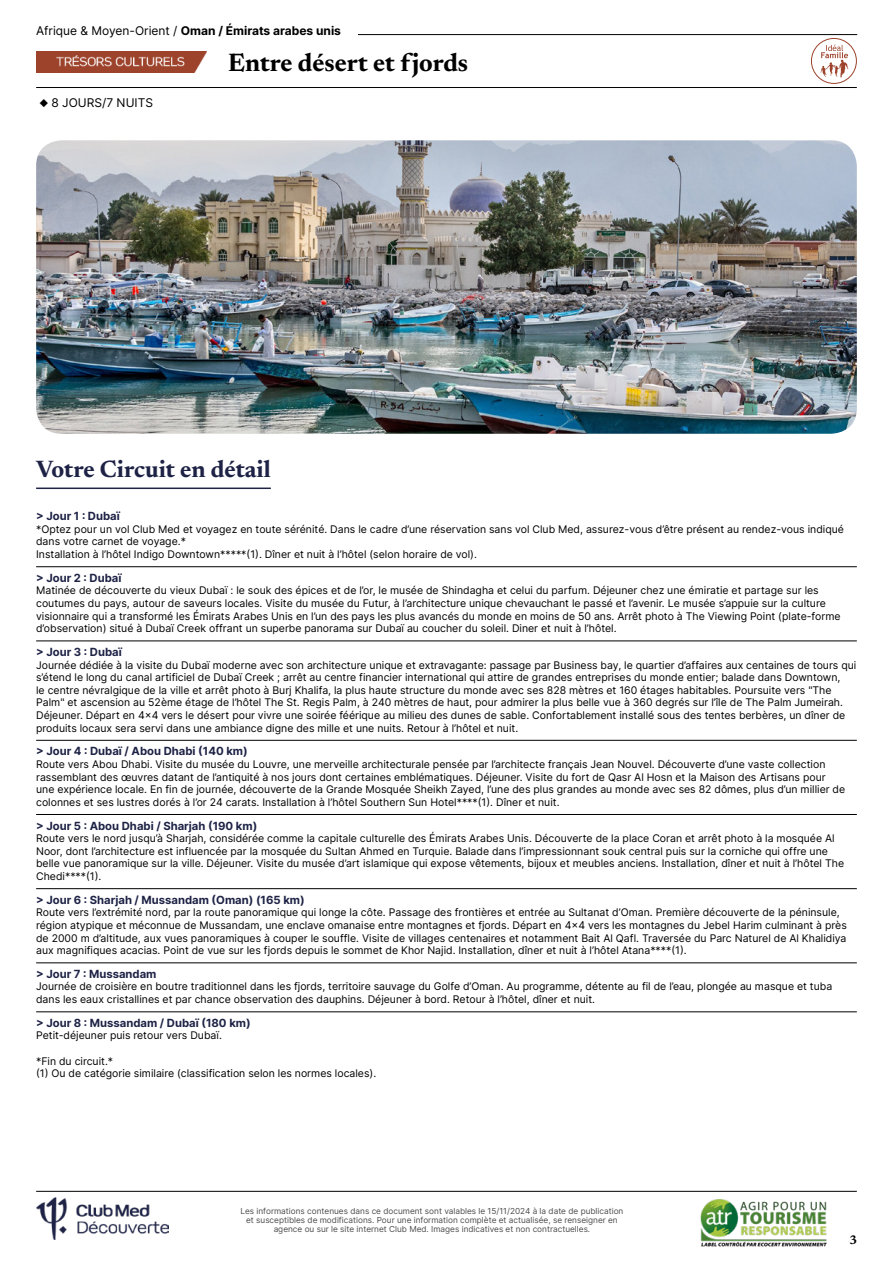
<style>
.page{position:relative;width:893px;height:1263px;background:#fff}
.page>*{position:absolute;margin:0;border:0;box-sizing:border-box;transform-origin:0 0}
.t1{font:700 25.5px "Newsreader 24 pt";color:#000}
.t2{font:700 24px "Newsreader 24 pt";color:#1e2346}
.t3{font:700 12.6px "Newsreader 24 pt";color:#000}
.t4{font:700 12px "Inter";color:#000}
.t5{font:12px "Inter";color:#000}
.t6{font:700 11.25px "Inter";color:#1e2346}
.t7{font:10.5px/12.6px "Inter";color:#000}
.t8{font:8.25px/9px "Inter";color:#4d4d4d;text-align:center}
.s1{font-weight:400}
</style>
<div class="page">
<hr style="left:64px;top:34px;width:793px;height:1px;background:#000">
<img style="left:36px;top:51px;width:171px;height:21px">
<hr style="left:36px;top:87px;width:821px;height:1px;background:#000">
<div style="left:36px;top:26px;width:322px;height:17px;background:#fff"></div>
<hr style="left:36px;top:1191px;width:821px;height:1px;background:#000">
<div style="left:811px;top:38px;width:46px;height:46px;border:1px solid #9d432c;border-radius:50%"></div>
<svg style="left:821px;top:45px;width:27px;height:33px"></svg>
<img style="left:36px;top:1197px;width:132px;height:42px">
<img style="left:700px;top:1199px;width:127px;height:48px">
<img style="left:36px;top:140px;width:821px;height:294px">
<hr style="left:36px;top:487px;width:235px;height:2px;background:#1e2346">
<hr style="left:36px;top:566px;width:821px;height:1px;background:#000">
<hr style="left:36px;top:641px;width:821px;height:1px;background:#000">
<hr style="left:36px;top:740px;width:821px;height:1px;background:#000">
<hr style="left:36px;top:814px;width:821px;height:1px;background:#000">
<hr style="left:36px;top:888px;width:821px;height:1px;background:#000">
<hr style="left:36px;top:962px;width:821px;height:1px;background:#000">
<hr style="left:36px;top:1011px;width:821px;height:1px;background:#000">
<p class="t4" style="left:36px;top:22px;width:306px"><span class="s1">Afrique &amp; Moyen-Orient /</span> Oman / Émirats arabes unis</p>
<h1 class="t1" style="left:228px;top:44px;width:242px">Entre désert et fjords</h1>
<p class="t5" style="left:40px;top:93px;width:115px">◆ 8 JOURS/7 NUITS</p>
<h2 class="t2" style="left:36px;top:452px;width:236px">Votre Circuit en détail</h2>
<p class="t6" style="left:36px;top:508px;width:85px">&gt; Jour 1 : Dubaï</p>
<p class="t7" style="left:36px;top:522px;width:809px">*Optez pour un vol Club Med et voyagez en toute sérénité. Dans le cadre d’une réservation sans vol Club Med, assurez-vous d’être présent au rendez-vous indiqué dans votre carnet de voyage.*<br>Installation à l’hôtel Indigo Downtown*****(1). Dîner et nuit à l’hôtel (selon horaire de vol).</p>
<p class="t6" style="left:36px;top:569px;width:87px">&gt; Jour 2 : Dubaï</p>
<p class="t7" style="left:36px;top:584px;width:806px">Matinée de découverte du vieux Dubaï : le souk des épices et de l’or, le musée de Shindagha et celui du parfum. Déjeuner chez une émiratie et partage sur les coutumes du pays, autour de saveurs locales. Visite du musée du Futur, à l’architecture unique chevauchant le passé et l’avenir. Le musée s’appuie sur la culture visionnaire qui a transformé les Émirats Arabes Unis en l’un des pays les plus avancés du monde en moins de 50 ans. Arrêt photo à The Viewing Point (plate-forme d’observation) situé à Dubaï Creek offrant un superbe panorama sur Dubaï au coucher du soleil. Diner et nuit à l’hôtel.</p>
<p class="t6" style="left:36px;top:644px;width:87px">&gt; Jour 3 : Dubaï</p>
<p class="t7" style="left:36px;top:658px;width:822px">Journée dédiée à la visite du Dubaï moderne avec son architecture unique et extravagante: passage par Business bay, le quartier d’affaires aux centaines de tours qui s’étend le long du canal artificiel de Dubaï Creek ; arrêt au centre financier international qui attire de grandes entreprises du monde entier; balade dans Downtown,<br>le centre névralgique de la ville et arrêt photo à Burj Khalifa, la plus haute structure du monde avec ses 828 mètres et 160 étages habitables. Poursuite vers "The Palm" et ascension au 52ème étage de l’hôtel The St. Regis Palm, à 240 mètres de haut, pour admirer la plus belle vue à 360 degrés sur l’île de The Palm Jumeirah.<br>Déjeuner. Départ en 4x4 vers le désert pour vivre une soirée féérique au milieu des dunes de sable. Confortablement installé sous des tentes berbères, un dîner de produits locaux sera servi dans une ambiance digne des mille et une nuits. Retour à l’hôtel et nuit.</p>
<p class="t6" style="left:36px;top:743px;width:213px">&gt; Jour 4 : Dubaï / Abou Dhabi (140 km)</p>
<p class="t7" style="left:36px;top:757px;width:811px">Route vers Abou Dhabi. Visite du musée du Louvre, une merveille architecturale pensée par l’architecte français Jean Nouvel. Découverte d’une vaste collection rassemblant des œuvres datant de l’antiquité à nos jours dont certaines emblématiques. Déjeuner. Visite du fort de Qasr Al Hosn et la Maison des Artisans pour une expérience locale. En fin de journée, découverte de la Grande Mosquée Sheikh Zayed, l’une des plus grandes au monde avec ses 82 dômes, plus d’un millier de colonnes et ses lustres dorés à l’or 24 carats. Installation à l’hôtel Southern Sun Hotel****(1). Dîner et nuit.</p>
<p class="t6" style="left:36px;top:817px;width:223px">&gt; Jour 5 : Abou Dhabi / Sharjah (190 km)</p>
<p class="t7" style="left:36px;top:832px;width:809px">Route vers le nord jusqu’à Sharjah, considérée comme la capitale culturelle des Émirats Arabes Unis. Découverte de la place Coran et arrêt photo à la mosquée Al Noor, dont l’architecture est influencée par la mosquée du Sultan Ahmed en Turquie. Balade dans l’impressionnant souk central puis sur la corniche qui offre une belle vue panoramique sur la ville. Déjeuner. Visite du musée d’art islamique qui expose vêtements, bijoux et meubles anciens. Installation, dîner et nuit à l’hôtel The Chedi****(1).</p>
<p class="t6" style="left:36px;top:891px;width:270px">&gt; Jour 6 : Sharjah / Mussandam (Oman) (165 km)</p>
<p class="t7" style="left:36px;top:906px;width:812px">Route vers l’extrémité nord, par la route panoramique qui longe la côte. Passage des frontières et entrée au Sultanat d’Oman. Première découverte de la péninsule, région atypique et méconnue de Mussandam, une enclave omanaise entre montagnes et fjords. Départ en 4x4 vers les montagnes du Jebel Harim culminant à près de 2000 m d’altitude, aux vues panoramiques à couper le souffle. Visite de villages centenaires et notamment Bait Al Qafl. Traversée du Parc Naturel de Al Khalidiya aux magnifiques acacias. Point de vue sur les fjords depuis le sommet de Khor Najid. Installation, dîner et nuit à l’hôtel Atana****(1).</p>
<p class="t6" style="left:36px;top:965px;width:122px">&gt; Jour 7 : Mussandam</p>
<p class="t7" style="left:36px;top:980px;width:798px">Journée de croisière en boutre traditionnel dans les fjords, territoire sauvage du Golfe d’Oman. Au programme, détente au fil de l’eau, plongée au masque et tuba dans les eaux cristallines et par chance observation des dauphins. Déjeuner à bord. Retour à l’hôtel, dîner et nuit.</p>
<p class="t6" style="left:36px;top:1014px;width:216px">&gt; Jour 8 : Mussandam / Dubaï (180 km)</p>
<p class="t7" style="left:36px;top:1029px;width:187px">Petit-déjeuner puis retour vers Dubaï.</p>
<p class="t7" style="left:36px;top:1054px;width:342px">*Fin du circuit.*<br>(1) Ou de catégorie similaire (classification selon les normes locales).</p>
<p class="t8" style="left:240px;top:1206px;width:384px">Les informations contenues dans ce document sont valables le 15/11/2024 à la date de publication et susceptibles de modifications. Pour une information complète et actualisée, se renseigner en agence ou sur le site internet Club Med. Images indicatives et non contractuelles.</p>
<p class="t3" style="left:849px;top:1230px;width:9px">3</p>
</div>
